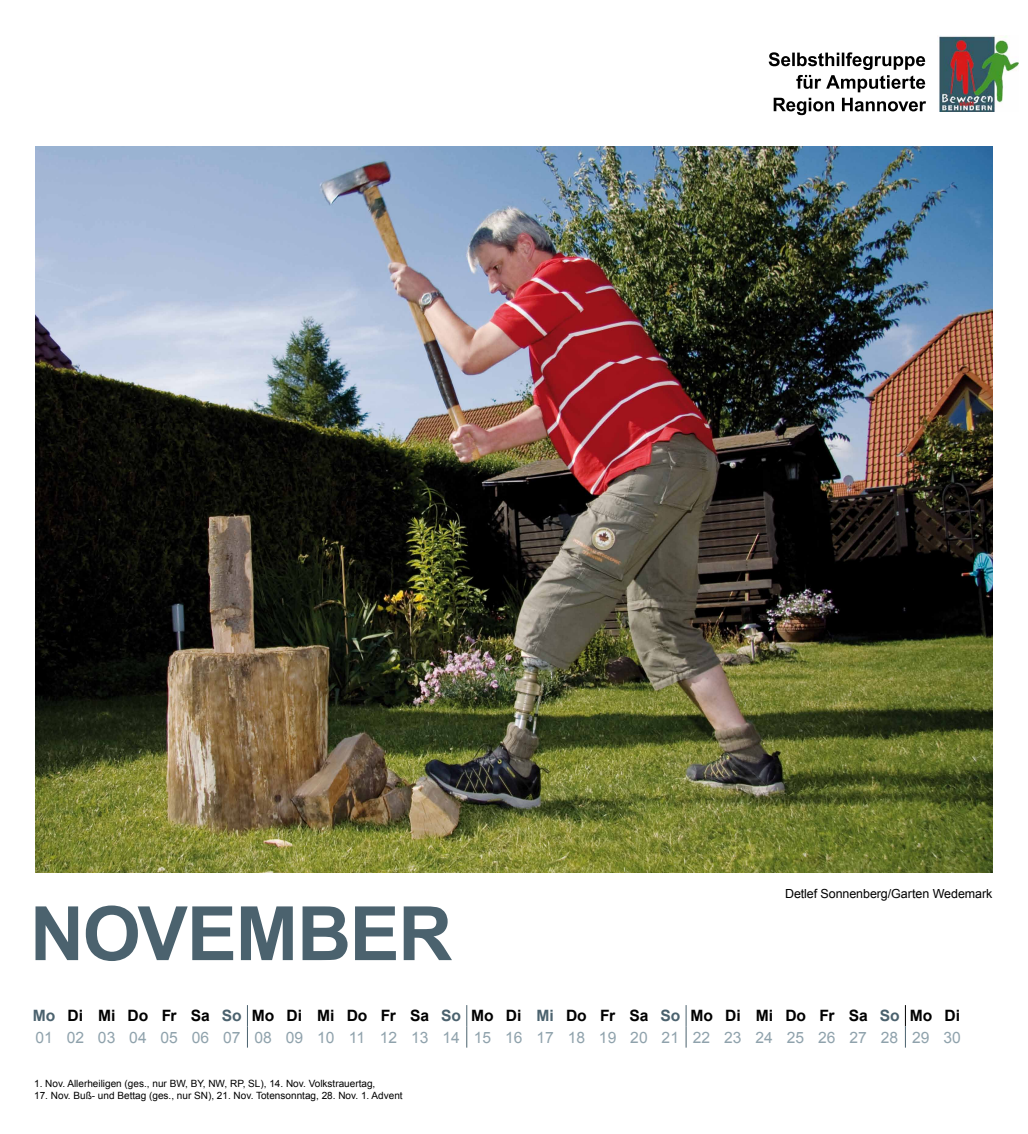
<style>
.page{position:relative;width:1028px;height:1134px;background:#fff}
.page>*{position:absolute;margin:0;border:0;box-sizing:border-box;transform-origin:0 0}
.t1{font:700 75px "Arial";letter-spacing:-.02em;color:#4b626e}
.t2{font:15.62px/21.2px "Arial";color:#8fa2ac}
.t3{font:12.5px "Arial";letter-spacing:-.01em;color:#000}
.t4{font:10px "Arial";color:#000}
.s1{font-weight:700;color:#4b626e}
.s2{font-weight:700;color:#000}
</style>
<div class="page">
<img style="left:939px;top:35px;width:79px;height:76px">
<svg style="left:773px;top:98px;width:153px;height:17px"></svg>
<svg style="left:768px;top:52px;width:157px;height:40px"></svg>
<svg style="left:247px;top:1005px;width:1px;height:42px"></svg>
<svg style="left:466px;top:1005px;width:1px;height:42px"></svg>
<svg style="left:685px;top:1005px;width:1px;height:42px"></svg>
<svg style="left:905px;top:1005px;width:1px;height:42px"></svg>
<img style="left:35px;top:146px;width:957px;height:726px">
<h1 class="t1" style="left:30px;top:884px;width:424px">November</h1>
<p class="t3" style="left:785px;top:885px;width:209px">Detlef Sonnenberg/Garten Wedemark</p>
<h2 class="t2" style="left:33px;top:1005px;width:929px"><span class="s1">Mo</span> <span class="s2">Di Mi Do Fr Sa</span> <span class="s1">So</span> <span class="s2">Mo Di Mi Do Fr Sa</span> <span class="s1">So</span> <span class="s2">Mo Di</span> <span class="s1">Mi</span> <span class="s2">Do Fr Sa</span> <span class="s1">So</span> <span class="s2">Mo Di Mi Do Fr Sa</span> <span class="s1">So</span> <span class="s2">Mo Di<br></span>01 02 03 04 05 06 07 08 09 10 11 12 13 14 15 16 17 18 19 20 21 22 23 24 25 26 27 28 29 30</h2>
<p class="t4" style="left:34px;top:1077px;width:343px">1. Nov. Allerheiligen (ges., nur BW, BY, NW, RP, SL), 14. Nov. Volkstrauertag,</p>
<p class="t4" style="left:34px;top:1089px;width:370px">17. Nov. Buß- und Bettag (ges., nur SN), 21. Nov. Totensonntag, 28. Nov. 1. Advent</p>
</div>
